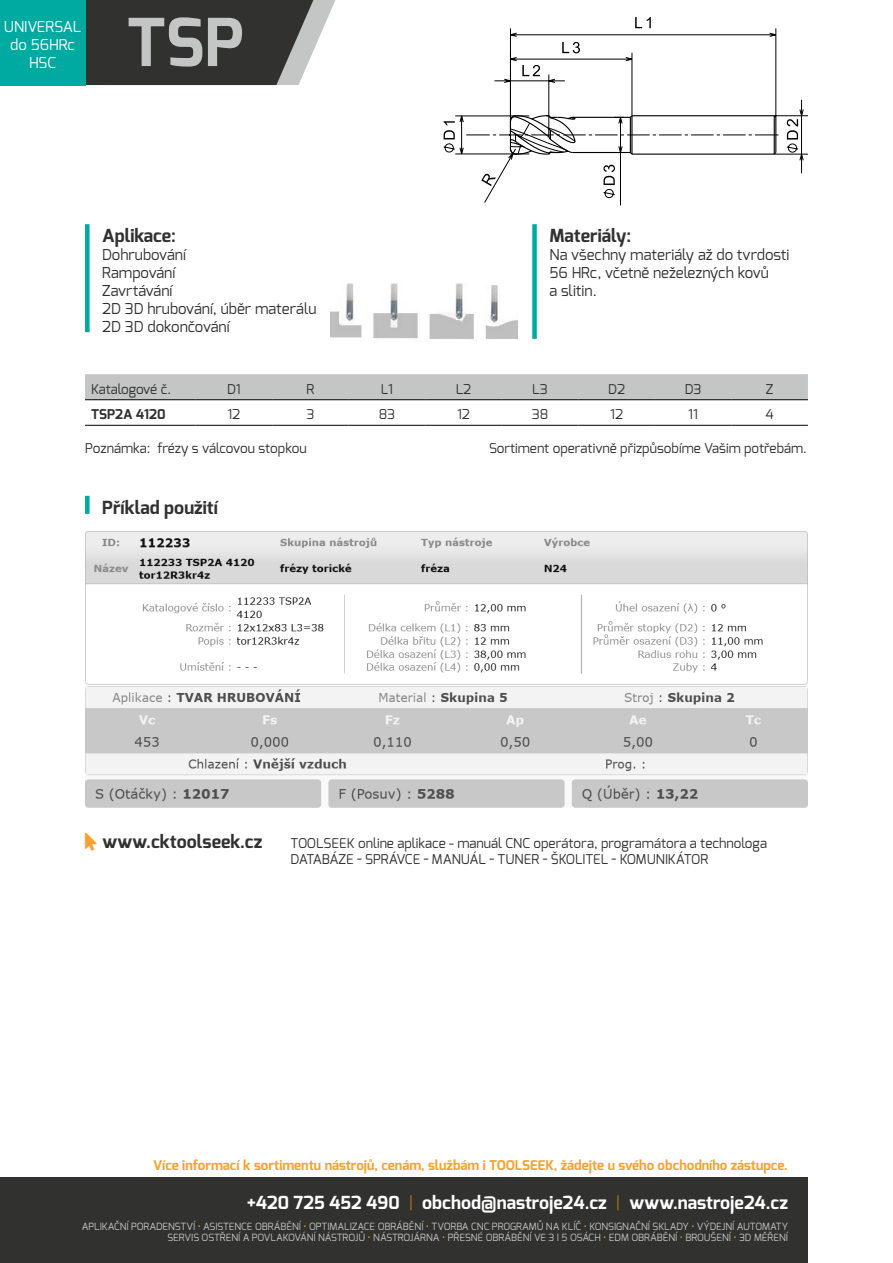
<style>
.page{position:relative;width:893px;height:1263px;background:#fff}
.page>*{position:absolute;margin:0;border:0;box-sizing:border-box;transform-origin:0 0}
.t1{font:700 65.85px "Exo";color:#c4c5c5}
.t2{font:700 18px "Exo";color:#fff}
.t3{font:700 18px "Exo";color:#313130}
.t4{font:15px/18px "Exo";color:#313130}
.t5{font:15px/18px "Exo";color:#fff;text-align:center}
.t6{font:13.5px/16.2px "Exo";color:#313130}
.t7{font:700 13.5px "Exo";color:#faa12c}
.t8{font:13.5px "Exo";letter-spacing:-.02em;color:#313130}
.t9{font:700 13.5px "Exo";color:#313130}
.t10{font:10.05px/12px "Exo";color:#c4c5c5;text-align:right}
.s1{font-weight:200;color:#f59401}
.s2{color:#f59401}
</style>
<div class="page">
<div style="left:85px;top:374px;width:723px;height:25px;background:#c4c5c5"></div>
<hr style="left:85px;top:399px;width:111px;height:1px;background:#000">
<hr style="left:196px;top:399px;width:76px;height:1px;background:#000">
<hr style="left:272px;top:399px;width:77px;height:1px;background:#000">
<hr style="left:349px;top:399px;width:76px;height:1px;background:#000">
<hr style="left:425px;top:399px;width:77px;height:1px;background:#000">
<hr style="left:502px;top:399px;width:76px;height:1px;background:#000">
<hr style="left:578px;top:399px;width:77px;height:1px;background:#000">
<hr style="left:655px;top:399px;width:76px;height:1px;background:#000">
<hr style="left:731px;top:399px;width:77px;height:1px;background:#000">
<hr style="left:85px;top:425px;width:111px;height:1px;background:#000">
<hr style="left:196px;top:425px;width:76px;height:1px;background:#000">
<hr style="left:272px;top:425px;width:77px;height:1px;background:#000">
<hr style="left:349px;top:425px;width:76px;height:1px;background:#000">
<hr style="left:425px;top:425px;width:77px;height:1px;background:#000">
<hr style="left:502px;top:425px;width:76px;height:1px;background:#000">
<hr style="left:578px;top:425px;width:77px;height:1px;background:#000">
<hr style="left:655px;top:425px;width:76px;height:1px;background:#000">
<hr style="left:731px;top:425px;width:77px;height:1px;background:#000">
<div style="left:0;top:1178px;width:808px;height:85px;background:#313130"></div>
<div style="left:85px;top:224px;width:5px;height:108px;background:#00aaa1"></div>
<div style="left:532px;top:224px;width:5px;height:115px;background:#00aaa1"></div>
<div style="left:85px;top:496px;width:5px;height:18px;background:#00aaa1"></div>
<img style="left:85px;top:532px;width:723px;height:276px">
<svg style="left:85px;top:0;width:250px;height:85px;background:#4a4d4c"></svg>
<div style="left:0;top:0;width:85px;height:85px;background:#00aaa1"></div>
<hr style="left:455px;top:116px;width:74px;height:1px;background:#010101">
<hr style="left:455px;top:154px;width:74px;height:1px;background:#010101">
<hr style="left:774px;top:115px;width:34px;height:1px;background:#010101">
<hr style="left:774px;top:154px;width:34px;height:1px;background:#010101">
<hr style="left:510px;top:28px;width:1px;height:107px;background:#010101">
<hr style="left:776px;top:28px;width:1px;height:89px;background:#010101">
<svg style="left:459px;top:33px;width:345px;height:172px"></svg>
<svg style="left:635px;top:17px;width:16px;height:11px"></svg>
<svg style="left:562px;top:42px;width:18px;height:11px"></svg>
<svg style="left:522px;top:65px;width:18px;height:11px"></svg>
<svg style="left:466px;top:114px;width:312px;height:89px"></svg>
<svg style="left:443px;top:121px;width:12px;height:31px"></svg>
<svg style="left:786px;top:119px;width:13px;height:34px"></svg>
<img style="left:330px;top:283px;width:188px;height:57px">
<p class="t5" style="left:4px;top:18px;width:79px">UNIVERSAL do 56HRc<br>HSC</p>
<h1 class="t1" style="left:127px;top:0;width:119px">TSP</h1>
<h2 class="t3" style="left:102px;top:224px;width:75px">Aplikace:</h2>
<p class="t4" style="left:102px;top:246px;width:216px">Dohrubování<br>Rampování<br>Zavrtávání<br>2D 3D hrubování, úběr materálu<br>2D 3D dokončování</p>
<h2 class="t3" style="left:549px;top:224px;width:83px">Materiály:</h2>
<p class="t4" style="left:549px;top:246px;width:241px">Na všechny materiály až do tvrdosti<br>56 HRc, včetně neželezných kovů<br>a slitin.</p>
<p class="t8" style="left:91px;top:380px;width:82px">Katalogové č.</p>
<p class="t6" style="left:227px;top:381px;width:15px">D1</p>
<p class="t6" style="left:306px;top:381px;width:10px">R</p>
<p class="t6" style="left:381px;top:381px;width:14px">L1</p>
<p class="t6" style="left:456px;top:381px;width:17px">L2</p>
<p class="t6" style="left:532px;top:381px;width:17px">L3</p>
<p class="t6" style="left:608px;top:381px;width:18px">D2</p>
<p class="t6" style="left:685px;top:381px;width:18px">D3</p>
<p class="t6" style="left:766px;top:381px;width:9px">Z</p>
<p class="t9" style="left:91px;top:406px;width:76px">TSP2A 4120</p>
<p class="t6" style="left:227px;top:406px;width:14px">12</p>
<p class="t6" style="left:306px;top:406px;width:10px">3</p>
<p class="t6" style="left:379px;top:406px;width:18px">83</p>
<p class="t6" style="left:457px;top:406px;width:14px">12</p>
<p class="t6" style="left:532px;top:406px;width:18px">38</p>
<p class="t6" style="left:610px;top:406px;width:14px">12</p>
<p class="t6" style="left:688px;top:406px;width:11px">11</p>
<p class="t6" style="left:766px;top:406px;width:10px">4</p>
<p class="t6" style="left:85px;top:440px;width:223px">Poznámka: frézy s válcovou stopkou</p>
<p class="t6" style="left:489px;top:440px;width:319px">Sortiment operativně přizpůsobíme Vašim potřebám.</p>
<h2 class="t3" style="left:102px;top:496px;width:117px">Příklad použití</h2>
<h2 class="t3" style="left:102px;top:830px;width:161px">www.cktoolseek.cz</h2>
<p class="t6" style="left:291px;top:835px;width:478px">TOOLSEEK online aplikace - manuál CNC operátora, programátora a technologa<br>DATABÁZE - SPRÁVCE - MANUÁL - TUNER - ŠKOLITEL - KOMUNIKÁTOR</p>
<p class="t7" style="left:153px;top:1156px;width:636px">Více informací k sortimentu nástrojů, cenám, službám i TOOLSEEK, žádejte u svého obchodního zástupce.</p>
<h2 class="t2" style="left:247px;top:1191px;width:542px">+420 725 452 490 <span class="s1">|</span> obchod@nastroje24.cz <span class="s1">|</span> www.nastroje24.cz</h2>
<p class="t10" style="left:82px;top:1220px;width:708px">APLIKAČNÍ PORADENSTVÍ <span class="s2">•</span> ASISTENCE OBRÁBĚNÍ <span class="s2">•</span> OPTIMALIZACE OBRÁBĚNÍ <span class="s2">•</span> TVORBA CNC PROGRAMŮ NA KLÍČ <span class="s2">•</span> KONSIGNAČNÍ SKLADY <span class="s2">•</span> VÝDEJNÍ AUTOMATY<br>SERVIS OSTŘENÍ A POVLAKOVÁNÍ NÁSTROJŮ <span class="s2">•</span> NÁSTROJÁRNA <span class="s2">•</span> PŘESNÉ OBRÁBĚNÍ VE 3 I 5 OSÁCH <span class="s2">•</span> EDM OBRÁBĚNÍ <span class="s2">•</span> BROUŠENÍ <span class="s2">•</span> 3D MĚŘENÍ</p>
</div>
